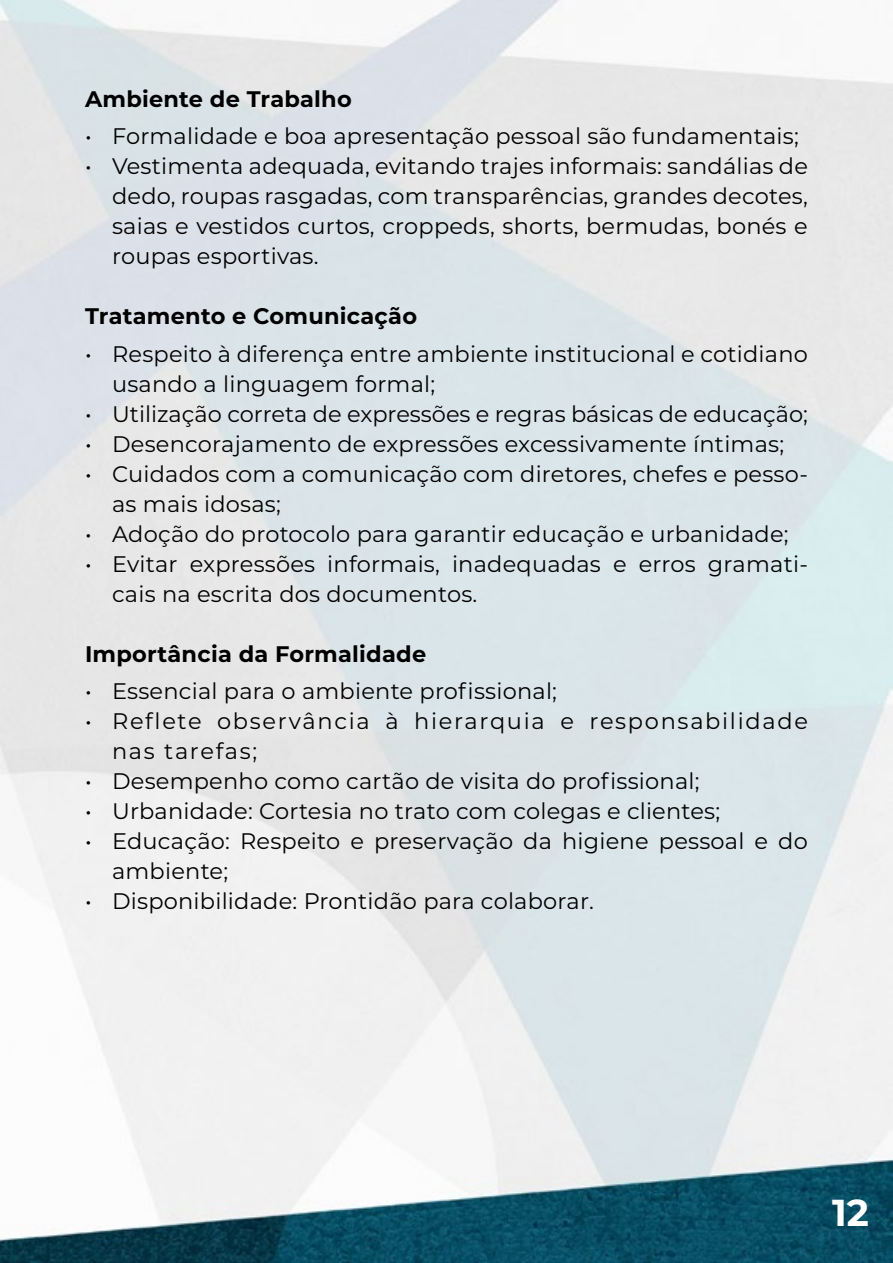
<style>
.page{position:relative;width:893px;height:1263px;background:#fff}
.page>*{position:absolute;margin:0;border:0;box-sizing:border-box;transform-origin:0 0}
.t1{font:700 37.5px "Montserrat";color:#fff}
.t2{font:22.5px/30px "Montserrat";letter-spacing:.01em;color:#000}
.t3{font:700 22.5px "Montserrat";letter-spacing:.01em;color:#000}
.t4{font:22.5px/30px "Montserrat";letter-spacing:.075em;color:#000}
</style>
<div class="page">
<img style="left:0;top:0;width:893px;height:1263px">
<p class="t3" style="left:85px;top:83px;width:268px">Ambiente de Trabalho</p>
<p class="t2" style="left:85px;top:121px;width:715px">• Formalidade e boa apresentação pessoal são fundamentais;</p>
<p class="t2" style="left:112px;top:151px;width:697px;text-align:justify;text-indent:-27px">• Vestimenta adequada, evitando trajes informais: sandálias de dedo, roupas rasgadas, com transparências, grandes decotes, saias e vestidos curtos, croppeds, shorts, bermudas, bonés e roupas esportivas.</p>
<p class="t3" style="left:85px;top:300px;width:334px">Tratamento e Comunicação</p>
<p class="t2" style="left:112px;top:338px;width:697px;text-indent:-27px">• Respeito à diferença entre ambiente institucional e cotidiano usando a linguagem formal;</p>
<p class="t2" style="left:85px;top:398px;width:724px">• Utilização correta de expressões e regras básicas de educação;</p>
<p class="t2" style="left:85px;top:428px;width:701px">• Desencorajamento de expressões excessivamente íntimas;</p>
<p class="t2" style="left:112px;top:458px;width:697px;text-indent:-27px">• Cuidados com a comunicação com diretores, chefes e pesso&shy;as mais idosas;</p>
<p class="t2" style="left:85px;top:518px;width:705px">• Adoção do protocolo para garantir educação e urbanidade;</p>
<p class="t2" style="left:112px;top:548px;width:697px;text-indent:-27px">• Evitar expressões informais, inadequadas e erros gramati&shy;cais na escrita dos documentos.</p>
<p class="t3" style="left:85px;top:638px;width:343px">Importância da Formalidade</p>
<p class="t2" style="left:85px;top:675px;width:474px">• Essencial para o ambiente profissional;</p>
<p class="t4" style="left:112px;top:705px;width:697px;text-indent:-27px">• Reflete observância à hierarquia e responsabilidade nas tarefas;</p>
<p class="t2" style="left:85px;top:765px;width:616px">• Desempenho como cartão de visita do profissional;</p>
<p class="t2" style="left:85px;top:795px;width:637px">• Urbanidade: Cortesia no trato com colegas e clientes;</p>
<p class="t2" style="left:112px;top:825px;width:697px;text-indent:-27px">• Educação: Respeito e preservação da higiene pessoal e do ambiente;</p>
<p class="t2" style="left:85px;top:885px;width:510px">• Disponibilidade: Prontidão para colaborar.</p>
<h1 class="t1" style="left:832px;top:1186px;width:38px">12</h1>
</div>
